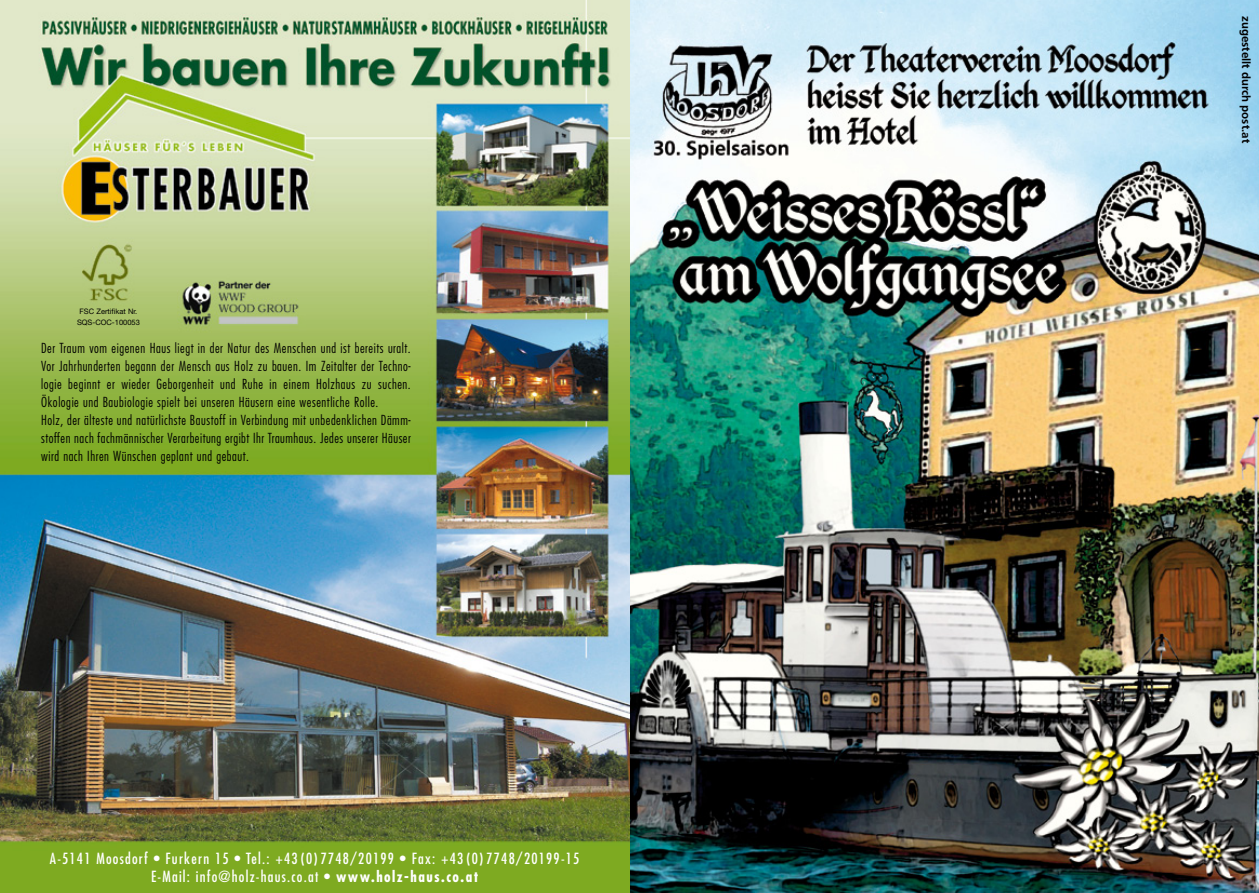
<style>
.page{position:relative;width:1259px;height:893px;background:#fff}
.page>*{position:absolute;margin:0;border:0;box-sizing:border-box;transform-origin:0 0}
.t1{font:condensed 15px/18px "Futura";letter-spacing:.08em;color:#fff;text-align:center}
.t2{font:300 condensed 13.5px/18px "Futura";letter-spacing:.04em;color:#000}
.t3{font:700 12px "Carto Gothic Std";color:#000}
.t4{font:7.5px/10.5px "Helvetica Neue";color:#000;text-align:center}
.s1{font-weight:700}
</style>
<div class="page">
<img style="left:0;top:0;width:1259px;height:893px">
<p class="t4" style="left:77px;top:306px;width:64px">FSC Zertifikat Nr.<br>SQS-COC-100053</p>
<p class="t2" style="left:41px;top:339px;width:371px">Der Traum vom eigenen Haus liegt in der Natur des Menschen und ist bereits uralt.<br>Vor Jahrhunderten begann der Mensch aus Holz zu bauen. Im Zeitalter der Techno&shy;logie beginnt er wieder Geborgenheit und Ruhe in einem Holzhaus zu suchen.<br>Ökologie und Baubiologie spielt bei unseren Häusern eine wesentliche Rolle.<br>Holz, der älteste und natürlichste Baustoff in Verbindung mit unbedenklichen Dämm&shy;stoffen nach fachmännischer Verarbeitung ergibt Ihr Traumhaus. Jedes unserer Häuser wird nach Ihren Wünschen geplant und gebaut.</p>
<p class="t1" style="left:50px;top:849px;width:531px">A-5141 Moosdorf • Furkern 15 • Tel.: +43 (0) 7748/20199 • Fax: +43 (0) 7748/20199-15<br>E-Mail: info@holz-haus.co.at • <span class="s1">www.holz-haus.co.at</span></p>
<p class="t3" style="left:1253px;top:16px;width:129px;rotate:90deg">zugestellt durch post.at</p>
</div>
